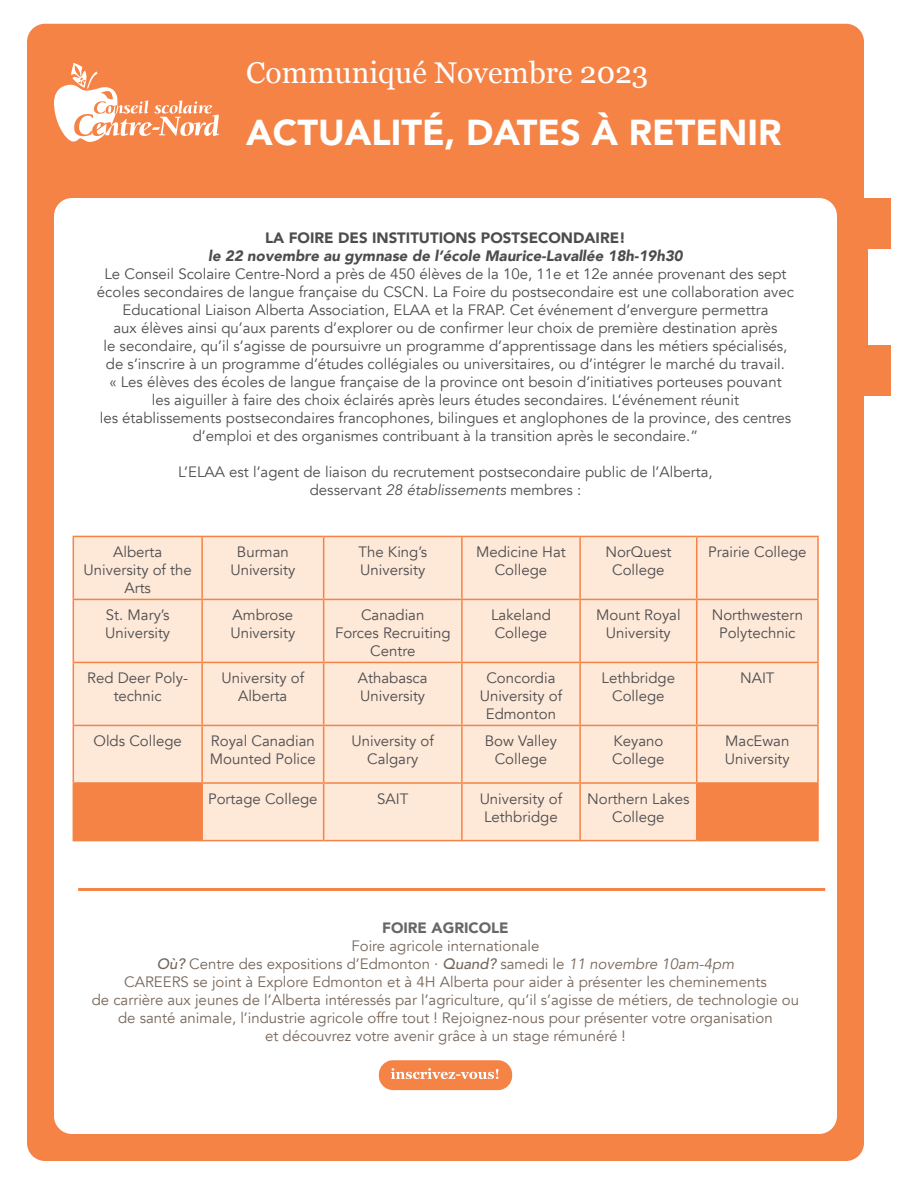
<style>
.page{position:relative;width:918px;height:1188px;background:#fff}
.page>*{position:absolute;margin:0;border:0;box-sizing:border-box;transform-origin:0 0}
.t1{font:900 36px "Avenir";color:#fff}
.t2{font:30px "Georgia";color:#fff}
.t3{font:15px/18px "Avenir";color:#4d4d4f;text-align:center}
.t4{font:15px/18px "Avenir";color:#77675b;text-align:center}
.t5{font:italic 900 15px "Avenir";color:#4d4d4f}
.t6{font:900 15px "Avenir";color:#4d4d4f}
.t7{font:900 15px "Avenir";color:#666767}
.s1{font-style:italic}
.s2{font-weight:500;font-style:italic}
</style>
<div class="page">
<div style="left:837px;top:198px;width:54px;height:50px;background:#f58346"></div>
<div style="left:837px;top:346px;width:54px;height:50px;background:#f58346"></div>
<div style="left:837px;top:244px;width:30px;height:136px;background:#f58346"></div>
<div style="left:27px;top:24px;width:837px;height:1137px;background:#f58346;border-radius:18px"></div>
<div style="left:54px;top:198px;width:783px;height:936px;background:#fff;border-radius:18px"></div>
<svg style="left:54px;top:63px;width:165px;height:79px"></svg>
<div style="left:74px;top:537px;width:743px;height:245px;background:#fee8d8"></div>
<svg style="left:74px;top:784px;width:743px;height:56px;background:#fac5a6"></svg>
<hr style="left:73px;top:536px;width:129px;height:1px;background:#f58346">
<hr style="left:73px;top:537px;width:1px;height:62px;background:#f58346">
<hr style="left:202px;top:536px;width:122px;height:1px;background:#f58346">
<hr style="left:201px;top:537px;width:2px;height:62px;background:#f58346">
<hr style="left:324px;top:536px;width:138px;height:1px;background:#f58346">
<hr style="left:323px;top:537px;width:1px;height:62px;background:#f58346">
<hr style="left:462px;top:536px;width:118px;height:1px;background:#f58346">
<hr style="left:461px;top:537px;width:2px;height:62px;background:#f58346">
<hr style="left:580px;top:536px;width:117px;height:1px;background:#f58346">
<hr style="left:579px;top:537px;width:2px;height:62px;background:#f58346">
<hr style="left:697px;top:536px;width:122px;height:1px;background:#f58346">
<hr style="left:696px;top:537px;width:1px;height:62px;background:#f58346">
<hr style="left:817px;top:537px;width:2px;height:62px;background:#f58346">
<hr style="left:73px;top:599px;width:129px;height:1px;background:#f58346">
<hr style="left:73px;top:600px;width:1px;height:62px;background:#f58346">
<hr style="left:202px;top:599px;width:122px;height:1px;background:#f58346">
<hr style="left:201px;top:600px;width:2px;height:62px;background:#f58346">
<hr style="left:324px;top:599px;width:138px;height:1px;background:#f58346">
<hr style="left:323px;top:600px;width:1px;height:62px;background:#f58346">
<hr style="left:462px;top:599px;width:118px;height:1px;background:#f58346">
<hr style="left:461px;top:600px;width:2px;height:62px;background:#f58346">
<hr style="left:580px;top:599px;width:117px;height:1px;background:#f58346">
<hr style="left:579px;top:600px;width:2px;height:62px;background:#f58346">
<hr style="left:697px;top:599px;width:122px;height:1px;background:#f58346">
<hr style="left:696px;top:600px;width:1px;height:62px;background:#f58346">
<hr style="left:817px;top:600px;width:2px;height:62px;background:#f58346">
<hr style="left:73px;top:662px;width:129px;height:1px;background:#f58346">
<hr style="left:73px;top:663px;width:1px;height:62px;background:#f58346">
<hr style="left:202px;top:662px;width:122px;height:1px;background:#f58346">
<hr style="left:201px;top:663px;width:2px;height:62px;background:#f58346">
<hr style="left:324px;top:662px;width:138px;height:1px;background:#f58346">
<hr style="left:323px;top:663px;width:1px;height:62px;background:#f58346">
<hr style="left:462px;top:662px;width:118px;height:1px;background:#f58346">
<hr style="left:461px;top:663px;width:2px;height:62px;background:#f58346">
<hr style="left:580px;top:662px;width:117px;height:1px;background:#f58346">
<hr style="left:579px;top:663px;width:2px;height:62px;background:#f58346">
<hr style="left:697px;top:662px;width:122px;height:1px;background:#f58346">
<hr style="left:696px;top:663px;width:1px;height:62px;background:#f58346">
<hr style="left:817px;top:663px;width:2px;height:62px;background:#f58346">
<hr style="left:73px;top:725px;width:129px;height:1px;background:#f58346">
<hr style="left:73px;top:726px;width:1px;height:56px;background:#f58346">
<hr style="left:202px;top:725px;width:122px;height:1px;background:#f58346">
<hr style="left:201px;top:726px;width:2px;height:56px;background:#f58346">
<hr style="left:324px;top:725px;width:138px;height:1px;background:#f58346">
<hr style="left:323px;top:726px;width:1px;height:56px;background:#f58346">
<hr style="left:462px;top:725px;width:118px;height:1px;background:#f58346">
<hr style="left:461px;top:726px;width:2px;height:56px;background:#f58346">
<hr style="left:580px;top:725px;width:117px;height:1px;background:#f58346">
<hr style="left:579px;top:726px;width:2px;height:56px;background:#f58346">
<hr style="left:697px;top:725px;width:122px;height:1px;background:#f58346">
<hr style="left:696px;top:726px;width:1px;height:56px;background:#f58346">
<hr style="left:817px;top:726px;width:2px;height:56px;background:#f58346">
<hr style="left:73px;top:782px;width:129px;height:2px;background:#f58346">
<hr style="left:73px;top:784px;width:1px;height:56px;background:#f58346">
<hr style="left:202px;top:782px;width:122px;height:2px;background:#f58346">
<hr style="left:201px;top:784px;width:2px;height:56px;background:#f58346">
<hr style="left:324px;top:782px;width:138px;height:2px;background:#f58346">
<hr style="left:323px;top:784px;width:1px;height:56px;background:#f58346">
<hr style="left:462px;top:782px;width:118px;height:2px;background:#f58346">
<hr style="left:461px;top:784px;width:2px;height:56px;background:#f58346">
<hr style="left:580px;top:782px;width:117px;height:2px;background:#f58346">
<hr style="left:579px;top:784px;width:2px;height:56px;background:#f58346">
<hr style="left:697px;top:782px;width:122px;height:2px;background:#f58346">
<hr style="left:696px;top:784px;width:1px;height:56px;background:#f58346">
<hr style="left:817px;top:784px;width:2px;height:56px;background:#f58346">
<hr style="left:73px;top:840px;width:129px;height:1px;background:#f58346">
<hr style="left:202px;top:840px;width:122px;height:1px;background:#f58346">
<hr style="left:324px;top:840px;width:138px;height:1px;background:#f58346">
<hr style="left:462px;top:840px;width:118px;height:1px;background:#f58346">
<hr style="left:580px;top:840px;width:117px;height:1px;background:#f58346">
<hr style="left:697px;top:840px;width:122px;height:1px;background:#f58346">
<svg style="left:379px;top:1060px;width:133px;height:30px;background:#f69460"></svg>
<hr style="left:78px;top:888px;width:747px;height:3px;background:#f58346">
<h2 class="t2" style="left:246px;top:51px;width:404px">Communiqué Novembre 2023</h2>
<h1 class="t1" style="left:246px;top:102px;width:537px">ACTUALITÉ, DATES À RETENIR</h1>
<p class="t6" style="left:265px;top:225px;width:362px">LA FOIRE DES INSTITUTIONS POSTSECONDAIRE!</p>
<p class="t5" style="left:208px;top:244px;width:476px">le 22 novembre au gymnase de l’école Maurice-Lavallée 18h-19h30</p>
<p class="t3" style="left:97px;top:265px;width:699px">Le Conseil Scolaire Centre-Nord a près de 450 élèves de la 10e, 11e et 12e année provenant des sept écoles secondaires de langue française du CSCN. La Foire du postsecondaire est une collaboration avec Educational Liaison Alberta Association, ELAA et la FRAP. Cet événement d’envergure permettra<br>aux élèves ainsi qu’aux parents d’explorer ou de confirmer leur choix de première destination après<br>le secondaire, qu’il s’agisse de poursuivre un programme d’apprentissage dans les métiers spécialisés, de s’inscrire à un programme d’études collégiales ou universitaires, ou d’intégrer le marché du travail.<br>« Les élèves des écoles de langue française de la province ont besoin d’initiatives porteuses pouvant<br>les aiguiller à faire des choix éclairés après leurs études secondaires. L’événement réunit<br>les établissements postsecondaires francophones, bilingues et anglophones de la province, des centres d’emploi et des organismes contribuant à la transition après le secondaire.”</p>
<p class="t3" style="left:178px;top:463px;width:536px">L’ELAA est l’agent de liaison du recrutement postsecondaire public de l’Alberta, desservant <span class="s1">28 établissements</span> membres :</p>
<p class="t3" style="left:84px;top:544px;width:110px">Alberta<br>University of the<br>Arts</p>
<p class="t3" style="left:230px;top:544px;width:66px">Burman<br>University</p>
<p class="t3" style="left:358px;top:544px;width:70px;text-align:left">The King’s<br>University</p>
<p class="t3" style="left:476px;top:544px;width:91px">Medicine Hat<br>College</p>
<p class="t3" style="left:605px;top:544px;width:68px">NorQuest<br>College</p>
<p class="t3" style="left:708px;top:544px;width:100px">Prairie College</p>
<p class="t3" style="left:105px;top:607px;width:66px;text-align:left">St. Mary’s<br>University</p>
<p class="t3" style="left:230px;top:607px;width:66px;text-align:left">Ambrose<br>University</p>
<p class="t3" style="left:335px;top:607px;width:117px">Canadian<br>Forces Recruiting<br>Centre</p>
<p class="t3" style="left:491px;top:607px;width:61px;text-align:left">Lakeland<br>College</p>
<p class="t3" style="left:596px;top:607px;width:86px">Mount Royal<br>University</p>
<p class="t3" style="left:712px;top:607px;width:93px">Northwestern<br>Polytechnic</p>
<p class="t3" style="left:87px;top:670px;width:102px">Red Deer Poly&shy;technic</p>
<p class="t3" style="left:222px;top:670px;width:84px">University of<br>Alberta</p>
<p class="t3" style="left:358px;top:670px;width:71px;text-align:left">Athabasca<br>University</p>
<p class="t3" style="left:480px;top:670px;width:84px">Concordia<br>University of<br>Edmonton</p>
<p class="t3" style="left:602px;top:670px;width:75px">Lethbridge<br>College</p>
<p class="t3" style="left:740px;top:670px;width:36px">NAIT</p>
<p class="t3" style="left:94px;top:733px;width:90px">Olds College</p>
<p class="t3" style="left:210px;top:733px;width:107px;text-align:left">Royal Canadian<br>Mounted Police</p>
<p class="t3" style="left:351px;top:733px;width:84px">University of<br>Calgary</p>
<p class="t3" style="left:485px;top:733px;width:74px">Bow Valley<br>College</p>
<p class="t3" style="left:612px;top:733px;width:54px;text-align:left">Keyano<br>College</p>
<p class="t3" style="left:725px;top:733px;width:66px;text-align:left">MacEwan<br>University</p>
<p class="t3" style="left:208px;top:790px;width:111px">Portage College</p>
<p class="t3" style="left:377px;top:790px;width:33px">SAIT</p>
<p class="t3" style="left:480px;top:790px;width:84px;text-align:left">University of<br>Lethbridge</p>
<p class="t3" style="left:587px;top:790px;width:104px">Northern Lakes<br>College</p>
<p class="t7" style="left:382px;top:914px;width:128px">FOIRE AGRICOLE</p>
<p class="t4" style="left:92px;top:937px;width:709px">Foire agricole internationale<br><span class="s2">Où?</span> Centre des expositions d’Edmonton · <span class="s2">Quand?</span> samedi le <span class="s1">11 novembre 10am-4pm<br></span>CAREERS se joint à Explore Edmonton et à 4H Alberta pour aider à présenter les cheminements<br>de carrière aux jeunes de l’Alberta intéressés par l’agriculture, qu’il s’agisse de métiers, de technologie ou de santé animale, l’industrie agricole offre tout ! Rejoignez-nous pour présenter votre organisation<br>et découvrez votre avenir grâce à un stage rémunéré !</p>
</div>
